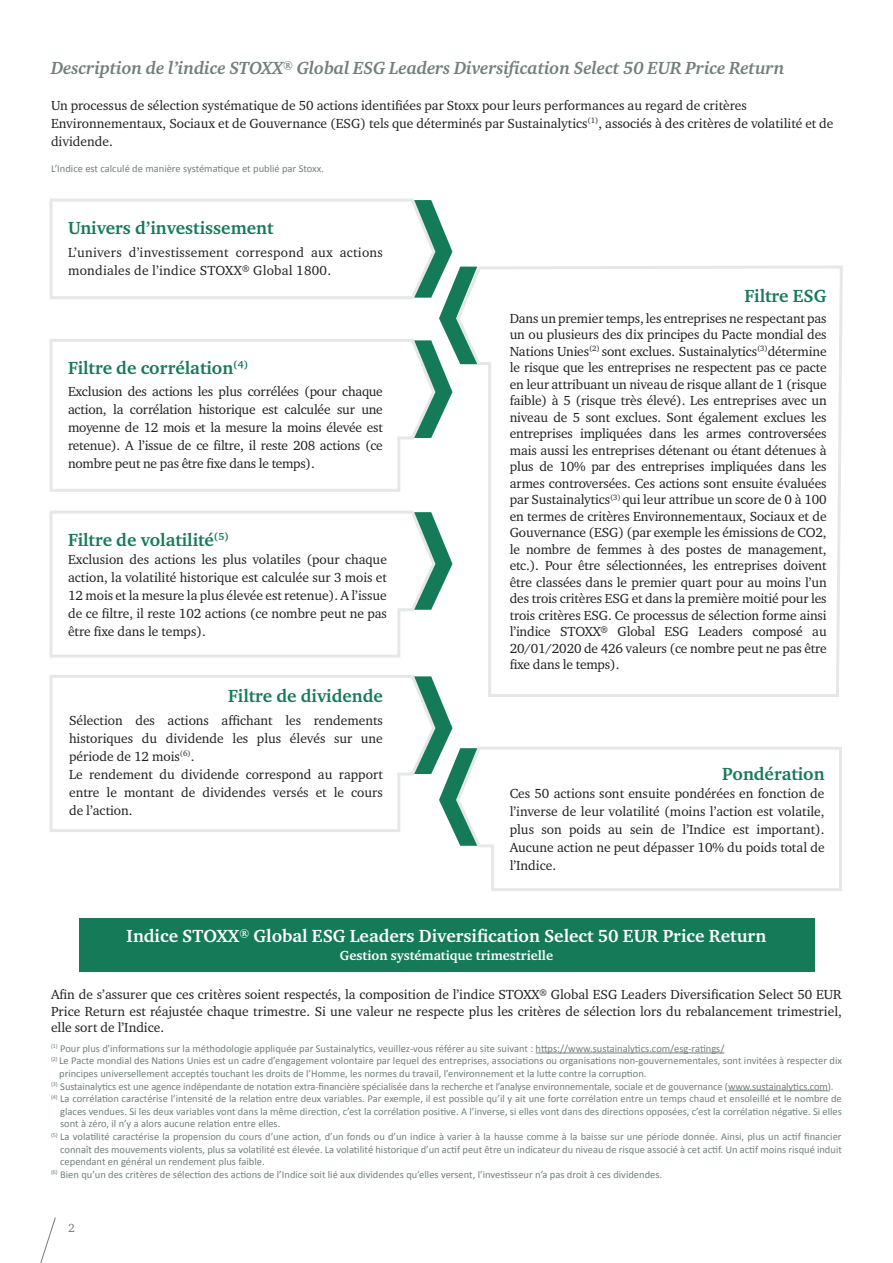
<style>
.page{position:relative;width:893px;height:1263px;background:#fff}
.page>*{position:absolute;margin:0;border:0;box-sizing:border-box;transform-origin:0 0}
.t1{font:700 18px "Charter ITC Pro";color:#147a57}
.t2{font:italic 700 18px "Charter ITC Pro";letter-spacing:-.01em;color:#728079}
.t3{font:700 18px "Charter ITC Pro";color:#fff}
.t4{font:13.5px/16.5px "Charter ITC Pro";color:#231f20;text-align:justify}
.t5{font:13.5px/18px "Charter ITC Pro";letter-spacing:.02em;color:#231f20}
.t6{font:700 13.5px "Charter ITC Pro";color:#fff}
.t7{font:12px "Charter";color:#728079}
.t8{font:10.5px "Calibri";color:#728079}
</style>
<div class="page">
<div style="left:79px;top:918px;width:735px;height:54px;background:#147a57"></div>
<hr style="left:536px;top:1052px;width:188px;height:1px;background:#728079">
<hr style="left:728px;top:1090px;width:100px;height:1px;background:#728079">
<svg style="left:477px;top:265px;width:366px;height:432px"></svg>
<svg style="left:49px;top:438px;width:365px;height:54px"></svg>
<svg style="left:49px;top:511px;width:365px;height:147px"></svg>
<svg style="left:49px;top:675px;width:365px;height:157px"></svg>
<svg style="left:477px;top:747px;width:365px;height:144px"></svg>
<svg style="left:49px;top:198px;width:428px;height:240px"></svg>
<svg style="left:414px;top:512px;width:38px;height:98px"></svg>
<svg style="left:414px;top:676px;width:63px;height:170px"></svg>
<svg style="left:40px;top:1217px;width:16px;height:46px"></svg>
<h1 class="t2" style="left:51px;top:56px;width:735px">Description de l’indice STOXX® Global ESG Leaders Diversification Select 50 EUR Price Return</h1>
<p class="t4" style="left:51px;top:96px;width:784px;line-height:18px;text-align:left">Un processus de sélection systématique de 50 actions identifiées par Stoxx pour leurs performances au regard de critères<br>Environnementaux, Sociaux et de Gouvernance (ESG) tels que déterminés par Sustainalytics<sup>(1)</sup>, associés à des critères de volatilité et de dividende.</p>
<p class="t8" style="left:51px;top:162px;width:274px">L’Indice est calculé de manière systématique et publié par Stoxx.</p>
<h1 class="t1" style="left:68px;top:217px;width:207px">Univers d’investissement</h1>
<p class="t5" style="left:68px;top:243px;width:316px">L’univers d’investissement correspond aux actions mondiales de l’indice STOXX® Global 1800.</p>
<h1 class="t1" style="left:68px;top:356px;width:182px">Filtre de corrélation<sup>(4)</sup></h1>
<p class="t4" style="left:68px;top:382px;width:316px;line-height:18px">Exclusion des actions les plus corrélées (pour chaque action, la corrélation historique est calculée sur une moyenne de 12 mois et la mesure la moins élevée est retenue). A l’issue de ce filtre, il reste 208 actions (ce nombre peut ne pas être fixe dans le temps).</p>
<h1 class="t1" style="left:68px;top:529px;width:162px">Filtre de volatilité<sup>(5)</sup></h1>
<p class="t4" style="left:68px;top:550px;width:320px;line-height:18px">Exclusion des actions les plus volatiles (pour chaque action, la volatilité historique est calculée sur 3 mois et 12 mois et la mesure la plus élevée est retenue). A l’issue de ce filtre, il reste 102 actions (ce nombre peut ne pas être fixe dans le temps).</p>
<h1 class="t1" style="left:228px;top:685px;width:156px">Filtre de dividende</h1>
<p class="t4" style="left:69px;top:711px;width:315px;line-height:18px;text-align:left">Sélection des actions affichant les rendements historiques du dividende les plus élevés sur une période de 12 mois<sup>(6)</sup>.<br>Le rendement du dividende correspond au rapport entre le montant de dividendes versés et le cours de l’action.</p>
<h1 class="t1" style="left:745px;top:284px;width:84px">Filtre ESG</h1>
<p class="t4" style="left:510px;top:309px;width:318px">Dans un premier temps, les entreprises ne respectant pas un ou plusieurs des dix principes du Pacte mondial des Nations Unies<sup>(2)</sup> sont exclues. Sustainalytics<sup>(3)</sup>détermine le risque que les entreprises ne respectent pas ce pacte en leur attribuant un niveau de risque allant de 1 (risque faible) à 5 (risque très élevé). Les entreprises avec un niveau de 5 sont exclues. Sont également exclues les entreprises impliquées dans les armes controversées mais aussi les entreprises détenant ou étant détenues à plus de 10% par des entreprises impliquées dans les armes controversées. Ces actions sont ensuite évaluées par Sustainalytics<sup>(3)</sup> qui leur attribue un score de 0 à 100 en termes de critères Environnementaux, Sociaux et de Gouvernance (ESG) (par exemple les émissions de CO2, le nombre de femmes à des postes de management, etc.). Pour être sélectionnées, les entreprises doivent être classées dans le premier quart pour au moins l’un des trois critères ESG et dans la première moitié pour les trois critères ESG. Ce processus de sélection forme ainsi l’indice STOXX® Global ESG Leaders composé au 20/01/2020 de 426 valeurs (ce nombre peut ne pas être fixe dans le temps).</p>
<h1 class="t1" style="left:722px;top:763px;width:104px">Pondération</h1>
<p class="t4" style="left:510px;top:784px;width:316px;line-height:18px">Ces 50 actions sont ensuite pondérées en fonction de l’inverse de leur volatilité (moins l’action est volatile, plus son poids au sein de l’Indice est important).<br>Aucune action ne peut dépasser 10% du poids total de l’Indice.</p>
<h1 class="t3" style="left:127px;top:925px;width:641px">Indice STOXX® Global ESG Leaders Diversification Select 50 EUR Price Return</h1>
<p class="t6" style="left:340px;top:947px;width:215px">Gestion systématique trimestrielle</p>
<p class="t4" style="left:51px;top:986px;width:792px">Afin de s’assurer que ces critères soient respectés, la composition de l’indice STOXX® Global ESG Leaders Diversification Select 50 EUR Price Return est réajustée chaque trimestre. Si une valeur ne respecte plus les critères de sélection lors du rebalancement trimestriel, elle sort de l’Indice.</p>
<p class="t8" style="left:51px;top:1042px;width:675px"><sup>(1)</sup> Pour plus d'informations sur la méthodologie appliquée par Sustainalytics, veuillez-vous référer au site suivant : https://www.sustainalytics.com/esg-ratings/</p>
<p class="t8" style="left:51px;top:1054px;width:792px"><sup>(2)</sup> Le Pacte mondial des Nations Unies est un cadre d’engagement volontaire par lequel des entreprises, associations ou organisations non-gouvernementales, sont invitées à respecter dix</p>
<p class="t8" style="left:59px;top:1067px;width:589px">principes universellement acceptés touchant les droits de l’Homme, les normes du travail, l’environnement et la lutte contre la corruption.</p>
<p class="t8" style="left:51px;top:1079px;width:784px"><sup>(3)</sup> Sustainalytics est une agence indépendante de notation extra-financière spécialisée dans la recherche et l’analyse environnementale, sociale et de gouvernance (www.sustainalytics.com).</p>
<p class="t8" style="left:51px;top:1092px;width:792px"><sup>(4)</sup> La corrélation caractérise l’intensité de la relation entre deux variables. Par exemple, il est possible qu’il y ait une forte corrélation entre un temps chaud et ensoleillé et le nombre de</p>
<p class="t8" style="left:60px;top:1105px;width:783px">glaces vendues. Si les deux variables vont dans la même direction, c’est la corrélation positive. A l’inverse, si elles vont dans des directions opposées, c’est la corrélation négative. Si elles</p>
<p class="t8" style="left:60px;top:1117px;width:222px">sont à zéro, il n’y a alors aucune relation entre elles.</p>
<p class="t8" style="left:51px;top:1130px;width:792px"><sup>(5)</sup> La volatilité caractérise la propension du cours d’une action, d’un fonds ou d’un indice à varier à la hausse comme à la baisse sur une période donnée. Ainsi, plus un actif financier</p>
<p class="t8" style="left:60px;top:1142px;width:783px">connaît des mouvements violents, plus sa volatilité est élevée. La volatilité historique d’un actif peut être un indicateur du niveau de risque associé à cet actif. Un actif moins risqué induit</p>
<p class="t8" style="left:60px;top:1155px;width:206px">cependant en général un rendement plus faible.</p>
<p class="t8" style="left:51px;top:1168px;width:613px"><sup>(6)</sup> Bien qu’un des critères de sélection des actions de l’Indice soit lié aux dividendes qu’elles versent, l’investisseur n’a pas droit à ces dividendes.</p>
<p class="t7" style="left:68px;top:1218px;width:8px">2</p>
</div>
